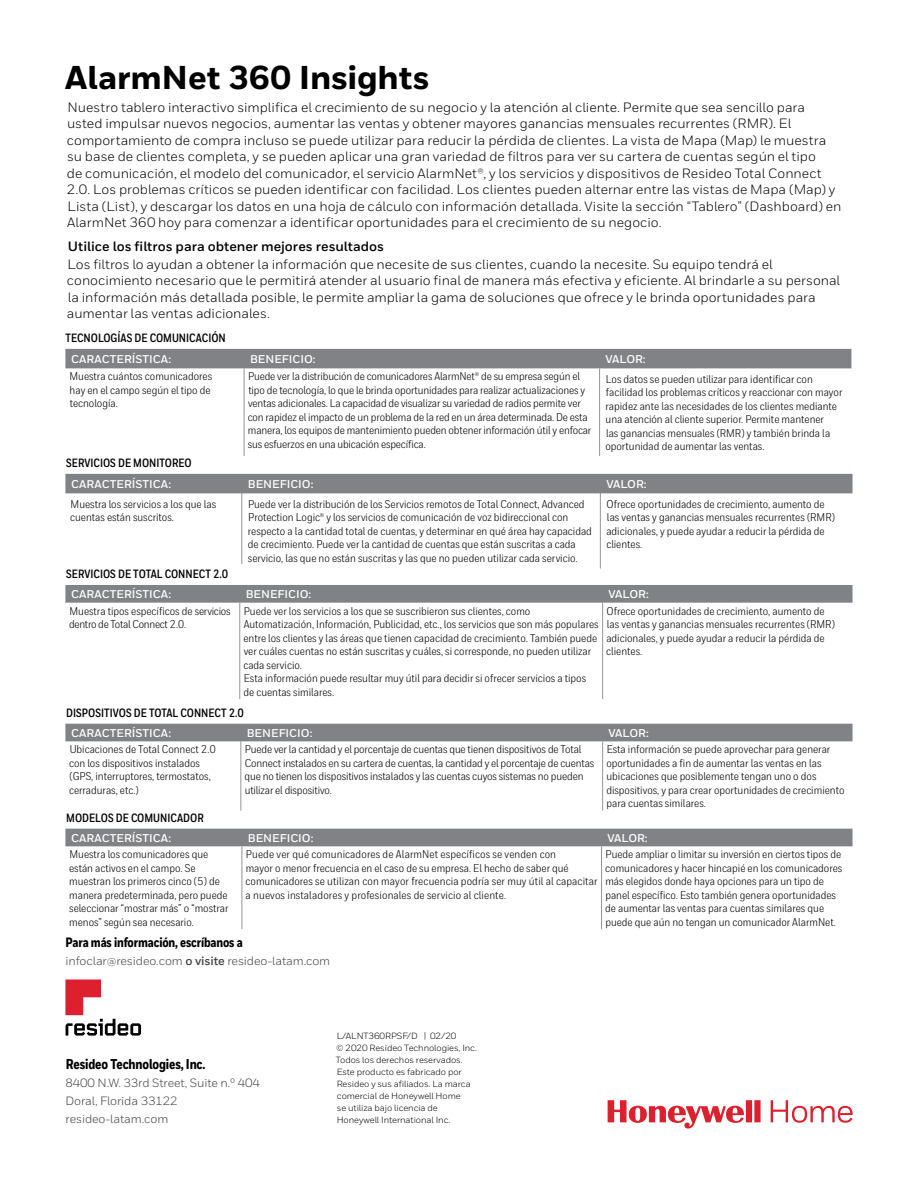
<style>
.page{position:relative;width:918px;height:1188px;background:#fff}
.page>*{position:absolute;margin:0;border:0;box-sizing:border-box;transform-origin:0 0}
.t1{font:800 33px "Honeywell Sans";letter-spacing:-.005em;color:#000}
.t2{font:800 14.25px "Honeywell Cond";letter-spacing:-.01em;color:#000}
.t3{font:13.5px/16.5px "Honeywell Sans";color:#000}
.t4{font:700 13.5px "Honeywell Sans";color:#000}
.t5{font:800 13.5px "Honeywell Cond";letter-spacing:-.01em;color:#000}
.t6{font:700 12px "Honeywell Cond";color:#000}
.t7{font:12px/18px "Honeywell Sans";letter-spacing:-.01em;color:#414042}
.t8{font:11.25px/13.5px "Honeywell Cond";color:#000;scale:1.1 1}
.t9{font:700 11.25px "Honeywell Sans";color:#fff}
.t10{font:11.25px/13.5px "Honeywell Cond";letter-spacing:-.02em;color:#000;scale:1.1 1}
.t11{font:9px/12px "Honeywell Sans";letter-spacing:-.01em;color:#000}
.s1{font-weight:700}
</style>
<div class="page">
<svg style="left:608px;top:1100px;width:245px;height:29px"></svg>
<hr style="left:241px;top:486px;width:1px;height:78px;background:#939598">
<hr style="left:600px;top:491px;width:1px;height:78px;background:#939598">
<div style="left:65px;top:349px;width:786px;height:19px;background:#808285"></div>
<hr style="left:599px;top:368px;width:1px;height:88px;background:#939598">
<hr style="left:244px;top:368px;width:1px;height:88px;background:#939598">
<div style="left:65px;top:474px;width:788px;height:19px;background:#808285"></div>
<div style="left:65px;top:585px;width:788px;height:18px;background:#808285"></div>
<hr style="left:602px;top:603px;width:1px;height:96px;background:#939598">
<hr style="left:239px;top:603px;width:1px;height:96px;background:#939598">
<div style="left:65px;top:724px;width:788px;height:17px;background:#808285"></div>
<hr style="left:602px;top:741px;width:1px;height:70px;background:#939598">
<hr style="left:240px;top:741px;width:1px;height:70px;background:#939598">
<div style="left:65px;top:829px;width:788px;height:17px;background:#808285"></div>
<hr style="left:601px;top:846px;width:1px;height:83px;background:#939598">
<hr style="left:242px;top:846px;width:1px;height:83px;background:#939598">
<svg style="left:65px;top:980px;width:76px;height:56px"></svg>
<h1 class="t1" style="left:65px;top:57px;width:366px">AlarmNet 360 Insights</h1>
<p class="t3" style="left:67px;top:99px;width:776px">Nuestro tablero interactivo simplifica el crecimiento de su negocio y la atención al cliente. Permite que sea sencillo para usted impulsar nuevos negocios, aumentar las ventas y obtener mayores ganancias mensuales recurrentes (RMR). El comportamiento de compra incluso se puede utilizar para reducir la pérdida de clientes. La vista de Mapa (Map) le muestra su base de clientes completa, y se pueden aplicar una gran variedad de filtros para ver su cartera de cuentas según el tipo<br>de comunicación, el modelo del comunicador, el servicio AlarmNet®, y los servicios y dispositivos de Resideo Total Connect 2.0. Los problemas críticos se pueden identificar con facilidad. Los clientes pueden alternar entre las vistas de Mapa (Map) y Lista (List), y descargar los datos en una hoja de cálculo con información detallada. Visite la sección “Tablero” (Dashboard) en AlarmNet 360 hoy para comenzar a identificar oportunidades para el crecimiento de su negocio.</p>
<p class="t4" style="left:68px;top:238px;width:318px">Utilice los filtros para obtener mejores resultados</p>
<p class="t3" style="left:67px;top:256px;width:775px">Los filtros lo ayudan a obtener la información que necesite de sus clientes, cuando la necesite. Su equipo tendrá el conocimiento necesario que le permitirá atender al usuario final de manera más efectiva y eficiente. Al brindarle a su personal la información más detallada posible, le permite ampliar la gama de soluciones que ofrece y le brinda oportunidades para aumentar las ventas adicionales.</p>
<p class="t6" style="left:66px;top:331px;width:162px">TECNOLOGÍAS DE COMUNICACIÓN</p>
<p class="t9" style="left:71px;top:352px;width:102px">CARACTERÍSTICA:</p>
<p class="t9" style="left:250px;top:352px;width:67px">BENEFICIO:</p>
<p class="t9" style="left:605px;top:352px;width:42px">VALOR:</p>
<p class="t8" style="left:69px;top:370px;width:131px">Muestra cuántos comunicadores hay en el campo según el tipo de tecnología.</p>
<p class="t8" style="left:248px;top:370px;width:314px">Puede ver la distribución de comunicadores AlarmNet® de su empresa según el tipo de tecnología, lo que le brinda oportunidades para realizar actualizaciones y ventas adicionales. La capacidad de visualizar su variedad de radios permite ver con rapidez el impacto de un problema de la red en un área determinada. De esta manera, los equipos de mantenimiento pueden obtener información útil y enfocar sus esfuerzos en una ubicación específica.</p>
<p class="t8" style="left:605px;top:372px;width:217px">Los datos se pueden utilizar para identificar con facilidad los problemas críticos y reaccionar con mayor rapidez ante las necesidades de los clientes mediante una atención al cliente superior. Permite mantener<br>las ganancias mensuales (RMR) y también brinda la oportunidad de aumentar las ventas.</p>
<p class="t6" style="left:66px;top:456px;width:127px">SERVICIOS DE MONITOREO</p>
<p class="t9" style="left:71px;top:477px;width:102px">CARACTERÍSTICA:</p>
<p class="t9" style="left:248px;top:477px;width:67px">BENEFICIO:</p>
<p class="t9" style="left:606px;top:477px;width:42px">VALOR:</p>
<p class="t8" style="left:70px;top:497px;width:134px">Muestra los servicios a los que las cuentas están suscritos.</p>
<p class="t8" style="left:248px;top:497px;width:314px">Puede ver la distribución de los Servicios remotos de Total Connect, Advanced Protection Logic® y los servicios de comunicación de voz bidireccional con respecto a la cantidad total de cuentas, y determinar en qué área hay capacidad de crecimiento. Puede ver la cantidad de cuentas que están suscritas a cada servicio, las que no están suscritas y las que no pueden utilizar cada servicio.</p>
<p class="t8" style="left:606px;top:497px;width:209px">Ofrece oportunidades de crecimiento, aumento de las ventas y ganancias mensuales recurrentes (RMR) adicionales, y puede ayudar a reducir la pérdida de clientes.</p>
<p class="t6" style="left:66px;top:567px;width:163px">SERVICIOS DE TOTAL CONNECT 2.0</p>
<p class="t9" style="left:71px;top:587px;width:102px">CARACTERÍSTICA:</p>
<p class="t9" style="left:246px;top:587px;width:67px">BENEFICIO:</p>
<p class="t9" style="left:608px;top:587px;width:42px">VALOR:</p>
<p class="t10" style="left:69px;top:604px;width:148px">Muestra tipos específicos de servicios dentro de Total Connect 2.0.</p>
<p class="t8" style="left:243px;top:604px;width:324px">Puede ver los servicios a los que se suscribieron sus clientes, como Automatización, Información, Publicidad, etc., los servicios que son más populares entre los clientes y las áreas que tienen capacidad de crecimiento. También puede ver cuáles cuentas no están suscritas y cuáles, si corresponde, no pueden utilizar cada servicio.<br>Esta información puede resultar muy útil para decidir si ofrecer servicios a tipos de cuentas similares.</p>
<p class="t8" style="left:606px;top:604px;width:209px">Ofrece oportunidades de crecimiento, aumento de las ventas y ganancias mensuales recurrentes (RMR) adicionales, y puede ayudar a reducir la pérdida de clientes.</p>
<p class="t6" style="left:66px;top:705px;width:179px">DISPOSITIVOS DE TOTAL CONNECT 2.0</p>
<p class="t9" style="left:71px;top:726px;width:102px">CARACTERÍSTICA:</p>
<p class="t9" style="left:247px;top:726px;width:67px">BENEFICIO:</p>
<p class="t9" style="left:608px;top:726px;width:42px">VALOR:</p>
<p class="t8" style="left:69px;top:743px;width:135px">Ubicaciones de Total Connect 2.0 con los dispositivos instalados (GPS, interruptores, termostatos, cerraduras, etc.)</p>
<p class="t8" style="left:245px;top:743px;width:320px">Puede ver la cantidad y el porcentaje de cuentas que tienen dispositivos de Total Connect instalados en su cartera de cuentas, la cantidad y el porcentaje de cuentas que no tienen los dispositivos instalados y las cuentas cuyos sistemas no pueden utilizar el dispositivo.</p>
<p class="t8" style="left:606px;top:743px;width:218px">Esta información se puede aprovechar para generar oportunidades a fin de aumentar las ventas en las ubicaciones que posiblemente tengan uno o dos dispositivos, y para crear oportunidades de crecimiento para cuentas similares.</p>
<p class="t6" style="left:66px;top:810px;width:139px">MODELOS DE COMUNICADOR</p>
<p class="t9" style="left:71px;top:831px;width:102px">CARACTERÍSTICA:</p>
<p class="t9" style="left:248px;top:831px;width:67px">BENEFICIO:</p>
<p class="t9" style="left:607px;top:831px;width:42px">VALOR:</p>
<p class="t8" style="left:69px;top:848px;width:146px">Muestra los comunicadores que están activos en el campo. Se muestran los primeros cinco (5) de manera predeterminada, pero puede seleccionar “mostrar más” o “mostrar menos” según sea necesario.</p>
<p class="t8" style="left:246px;top:848px;width:321px">Puede ver qué comunicadores de AlarmNet específicos se venden con<br>mayor o menor frecuencia en el caso de su empresa. El hecho de saber qué comunicadores se utilizan con mayor frecuencia podría ser muy útil al capacitar a nuevos instaladores y profesionales de servicio al cliente.</p>
<p class="t8" style="left:605px;top:848px;width:217px">Puede ampliar o limitar su inversión en ciertos tipos de comunicadores y hacer hincapié en los comunicadores más elegidos donde haya opciones para un tipo de panel específico. Esto también genera oportunidades de aumentar las ventas para cuentas similares que puede que aún no tengan un comunicador AlarmNet.</p>
<p class="t5" style="left:65px;top:934px;width:179px">Para más información, escríbanos a</p>
<p class="t7" style="left:65px;top:951px;width:266px">infoclar@resideo.com <span class="s1">o visite</span> resideo-latam.com</p>
<p class="t2" style="left:66px;top:1055px;width:141px">Resideo Technologies, Inc.</p>
<p class="t7" style="left:65px;top:1073px;width:196px">8400 N.W. 33rd Street, Suite n.º 404<br>Doral, Florida 33122 resideo-latam.com</p>
<p class="t11" style="left:336px;top:1029px;width:143px">L/ALNT360RPSF/D | 02/20<br>© 2020 Resideo Technologies, Inc.<br>Todos los derechos reservados.<br>Este producto es fabricado por<br>Resideo y sus afiliados. La marca comercial de Honeywell Home<br>se utiliza bajo licencia de<br>Honeywell International Inc.</p>
</div>
